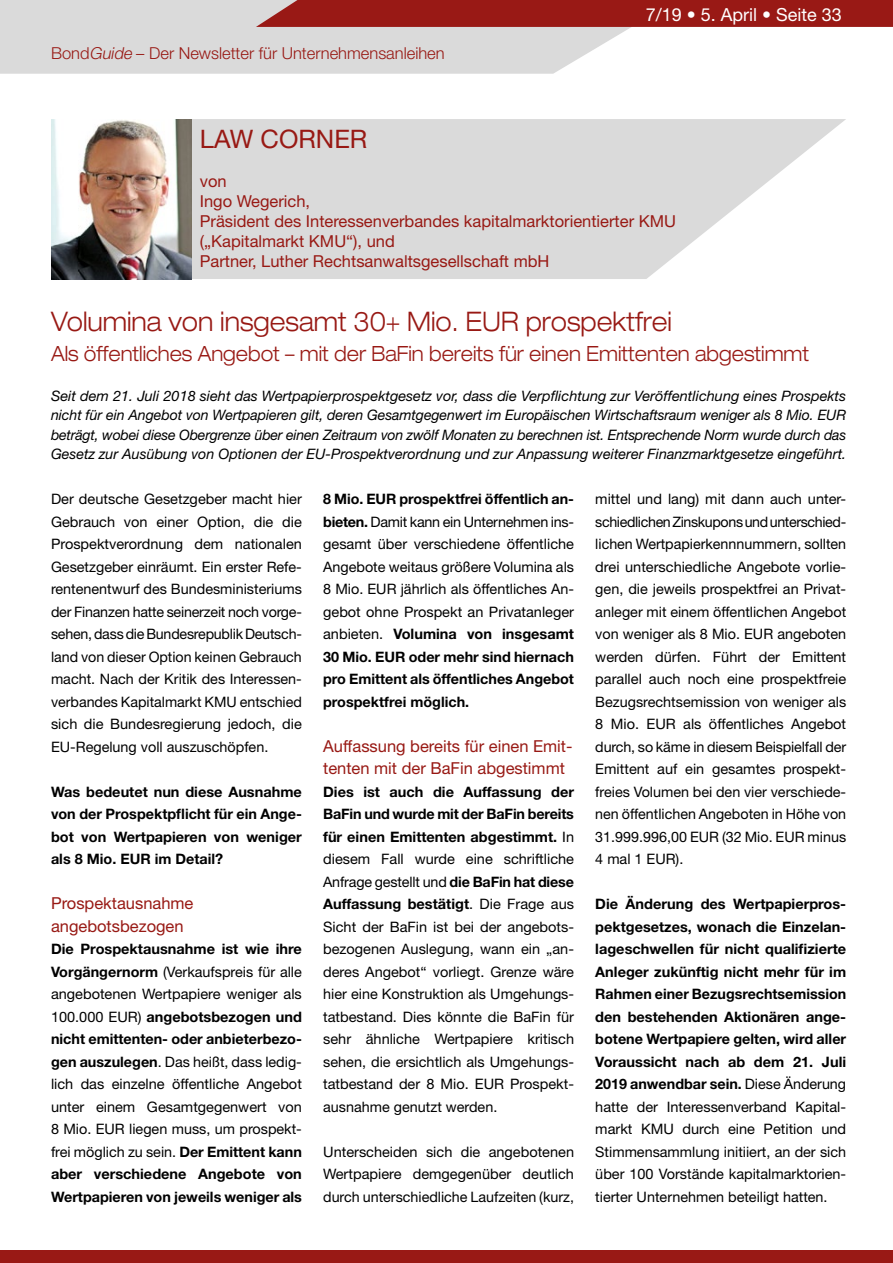
<style>
.page{position:relative;width:893px;height:1263px;background:#fff}
.page>*{position:absolute;margin:0;border:0;box-sizing:border-box;transform-origin:0 0}
.t1{font:300 expanded 27px "Helvetica Neue";color:#981914;scale:.9 1}
.t2{font:25.5px "Helvetica Neue";color:#981914}
.t3{font:300 expanded 21px "Helvetica Neue";color:#981914;scale:.9 1}
.t4{font:18px "Helvetica Neue";color:#fff}
.t5{font:16.5px/19.8px "Helvetica Neue";color:#981914}
.t6{font:300 16.5px "Helvetica Neue";color:#981914}
.t7{font:14.4px/22.5px "Helvetica Neue";color:#000;text-align:justify}
.t8{font:700 14.4px/22.5px "Helvetica Neue";color:#000;text-align:justify}
.t9{font:italic 14.4px/19.5px "Helvetica Neue";color:#000;text-align:justify}
.s1{font-style:italic}
.s2{font-weight:700}
.s3{font-weight:400}
</style>
<div class="page">
<div style="left:0;top:0;width:631px;height:74px;background:#dadada"></div>
<svg style="left:256px;top:0;width:637px;height:27px;background:#9b1f1b"></svg>
<div style="left:0;top:1250px;width:893px;height:13px;background:#991915"></div>
<svg style="left:191px;top:119px;width:655px;height:160px;fill:#dadada"></svg>
<img style="left:51px;top:119px;width:140px;height:160px">
<p class="t6" style="left:51px;top:43px;width:395px">Bond<span class="s1">Guide</span> – Der Newsletter für Unternehmensanleihen</p>
<p class="t4" style="left:646px;top:4px;width:198px">7/19 • 5. April • Seite 33</p>
<h2 class="t2" style="left:200px;top:123px;width:169px">LAW CORNER</h2>
<p class="t5" style="left:200px;top:171px;width:478px">von<br>Ingo Wegerich,<br>Präsident des Interessenverbandes kapitalmarktorientierter KMU („Kapitalmarkt KMU“), und<br>Partner, Luther Rechtsanwaltsgesellschaft mbH</p>
<h1 class="t1" style="left:51px;top:306px;width:691px">Volumina von insgesamt 30+ Mio. EUR prospektfrei</h1>
<h3 class="t3" style="left:51px;top:341px;width:844px">Als öffentliches Angebot – mit der BaFin bereits für einen Emittenten abgestimmt</h3>
<p class="t9" style="left:51px;top:385px;width:797px">Seit dem 21. Juli 2018 sieht das Wertpapierprospektgesetz vor, dass die Verpflichtung zur Veröffentlichung eines Prospekts nicht für ein Angebot von Wertpapieren gilt, deren Gesamtgegenwert im Europäischen Wirtschaftsraum weniger als 8 Mio. EUR beträgt, wobei diese Obergrenze über einen Zeitraum von zwölf Monaten zu berechnen ist. Entsprechende Norm wurde durch das Gesetz zur Ausübung von Optionen der EU-Prospektverordnung und zur Anpassung weiterer Finanzmarktgesetze eingeführt.</p>
<p class="t7" style="left:51px;top:487px;width:252px">Der deutsche Gesetzgeber macht hier Gebrauch von einer Option, die die Prospektverordnung dem nationalen Gesetzgeber einräumt. Ein erster Refe&shy;rentenentwurf des Bundesministeriums der Finanzen hatte seinerzeit noch vorge&shy;sehen, dass die Bundesrepublik Deutsch&shy;land von dieser Option keinen Gebrauch macht. Nach der Kritik des Interessen&shy;verbandes Kapitalmarkt KMU entschied sich die Bundesregierung jedoch, die EU-Regelung voll auszuschöpfen.</p>
<p class="t8" style="left:51px;top:780px;width:252px">Was bedeutet nun diese Ausnahme von der Prospektpflicht für ein Ange&shy;bot von Wertpapieren von weniger als 8 Mio. EUR im Detail?</p>
<p class="t5" style="left:51px;top:892px;width:144px;line-height:22.5px">Prospektausnahme angebotsbezogen</p>
<p class="t7" style="left:51px;top:937px;width:252px"><span class="s2">Die Prospektausnahme ist wie ihre Vorgängernorm</span> (Verkaufspreis für alle angebotenen Wertpapiere weniger als 100.000 EUR) <span class="s2">angebotsbezogen und nicht emittenten- oder anbieterbezo&shy;gen auszulegen</span>. Das heißt, dass ledig&shy;lich das einzelne öffentliche Angebot unter einem Gesamtgegenwert von 8 Mio. EUR liegen muss, um prospekt&shy;frei möglich zu sein. <span class="s2">Der Emittent kann aber verschiedene Angebote von Wertpapieren von jeweils weniger als</span></p>
<p class="t7" style="left:595px;top:487px;width:252px">mittel und lang) mit dann auch unter&shy;schiedlichen Zinskupons und unterschied&shy;lichen Wertpapierkennnummern, sollten drei unterschiedliche Angebote vorlie&shy;gen, die jeweils prospektfrei an Privat&shy;anleger mit einem öffentlichen Angebot von weniger als 8 Mio. EUR angeboten werden dürfen. Führt der Emittent parallel auch noch eine prospektfreie Bezugsrechtsemission von weniger als 8 Mio. EUR als öffentliches Angebot durch, so käme in diesem Beispielfall der Emittent auf ein gesamtes prospekt&shy;freies Volumen bei den vier verschiede&shy;nen öffentlichen Angeboten in Höhe von 31.999.996,00 EUR (32 Mio. EUR minus 4 mal 1 EUR).</p>
<p class="t8" style="left:595px;top:892px;width:252px">Die Änderung des Wertpapierpros&shy;pektgesetzes, wonach die Einzelan&shy;lageschwellen für nicht qualifizierte Anleger zukünftig nicht mehr für im Rahmen einer Bezugsrechtsemission den bestehenden Aktionären ange&shy;botene Wertpapiere gelten, wird aller Voraussicht nach ab dem 21. Juli 2019 anwendbar sein. <span class="s3">Diese Änderung hatte der Interessenverband Kapital&shy;markt KMU durch eine Petition und Stimmensammlung initiiert, an der sich über 100 Vorstände kapitalmarktorien&shy;tierter Unternehmen beteiligt hatten.</span></p>
<p class="t7" style="left:323px;top:487px;width:252px"><span class="s2">8 Mio. EUR prospektfrei öffentlich an&shy;bieten.</span> Damit kann ein Unternehmen ins&shy;gesamt über verschiedene öffentliche Angebote weitaus größere Volumina als 8 Mio. EUR jährlich als öffentliches An&shy;gebot ohne Prospekt an Privatanleger anbieten. <span class="s2">Volumina von insgesamt 30 Mio. EUR oder mehr sind hiernach pro Emittent als öffentliches Angebot prospektfrei möglich.</span></p>
<p class="t5" style="left:323px;top:734px;width:251px;line-height:22.5px">Auffassung bereits für einen Emit&shy;tenten mit der BaFin abgestimmt</p>
<p class="t7" style="left:323px;top:780px;width:252px"><span class="s2">Dies ist auch die Auffassung der BaFin und wurde mit der BaFin bereits für einen Emittenten abgestimmt.</span> In diesem Fall wurde eine schriftliche Anfrage gestellt und <span class="s2">die BaFin hat diese Auffassung bestätigt</span>. Die Frage aus Sicht der BaFin ist bei der angebots&shy;bezogenen Auslegung, wann ein „an&shy;deres Angebot“ vorliegt. Grenze wäre hier eine Konstruktion als Umgehungs&shy;tatbestand. Dies könnte die BaFin für sehr ähnliche Wertpapiere kritisch sehen, die ersichtlich als Umgehungs&shy;tatbestand der 8 Mio. EUR Prospekt&shy;ausnahme genutzt werden.</p>
<p class="t7" style="left:323px;top:1140px;width:252px">Unterscheiden sich die angebotenen Wertpapiere demgegenüber deutlich durch unterschiedliche Laufzeiten (kurz,</p>
</div>
